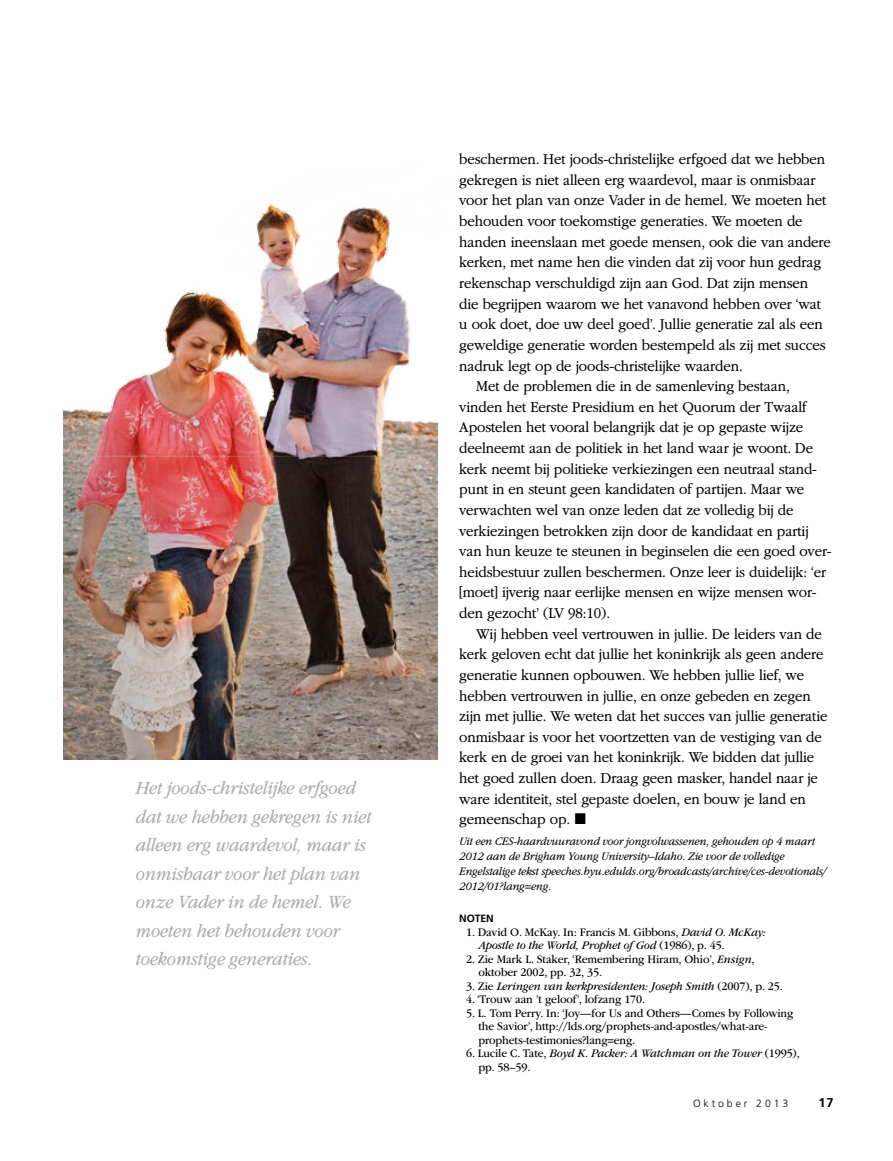
<style>
.page{position:relative;width:893px;height:1161px;background:#fff}
.page>*{position:absolute;margin:0;border:0;box-sizing:border-box;transform-origin:0 0}
.FIGimg-CALL_para_fir{font:italic 300 19.5px/28.5px "Garamondlds Lat Plus";letter-spacing:-.01em;color:#aaacac;scale:.95 1}
.ARTCL_para{font:300 15.75px/20.7px "Garamondlds Lat Plus";letter-spacing:-.01em;color:#000;scale:.95 1}
.t1{font:700 12.75px "Frutigerlds Lat";color:#000}
.NOTEnmbr_para{font:12px/13.5px "Garamondlds Lat";letter-spacing:-.01em;color:#000;scale:.95 1}
.ARTCL-EVT_para{font:italic 300 12px/15px "Garamondlds Lat Plus";letter-spacing:-.01em;color:#000;scale:.95 1}
.NOTEnmbr_para-2{font:italic 12px/13.5px "Garamondlds Lat";letter-spacing:-.01em;color:#000;scale:.95 1}
.NOTEnmbr_para_first{font:12px/13.5px "Garamondlds Lat";letter-spacing:-.01em;color:#000;scale:.95 1}
.t2{font:300 10.5px "Frutigerlds Lat";letter-spacing:.28em;color:#000}
.NOTE_title{font:700 10.5px "Frutigerlds Lat";letter-spacing:-.01em;color:#000}
.s1{font-style:italic}
.s2{font-style:normal}
</style>
<div class="page">
<img style="left:63px;top:203px;width:375px;height:557px">
<p class="FIGimg-CALL_para_fir" style="left:135px;top:772px;width:250px">Het joods-christelijke erfgoed dat we hebben gekregen is niet alleen erg waardevol, maar is onmisbaar voor het plan van onze Vader in de hemel. We moeten het behouden voor toekomstige generaties.</p>
<p class="ARTCL_para" style="left:459px;top:148px;width:393px">beschermen. Het joods-christelijke erfgoed dat we hebben gekregen is niet alleen erg waardevol, maar is onmisbaar voor het plan van onze Vader in de hemel. We moeten het behouden voor toekomstige generaties. We moeten de handen ineenslaan met goede mensen, ook die van andere kerken, met name hen die vinden dat zij voor hun gedrag rekenschap verschuldigd zijn aan God. Dat zijn mensen die begrijpen waarom we het vanavond hebben over ‘wat u ook doet, doe uw deel goed’. Jullie generatie zal als een geweldige generatie worden bestempeld als zij met succes nadruk legt op de joods-christelijke waarden.</p>
<p class="ARTCL_para" style="left:459px;top:375px;width:393px;text-indent:17px">Met de problemen die in de samenleving bestaan, vinden het Eerste Presidium en het Quorum der Twaalf Apostelen het vooral belangrijk dat je op gepaste wijze deelneemt aan de politiek in het land waar je woont. De kerk neemt bij politieke verkiezingen een neutraal stand&shy;punt in en steunt geen kandidaten of partijen. Maar we verwachten wel van onze leden dat ze volledig bij de verkiezingen betrokken zijn door de kandidaat en partij van hun keuze te steunen in beginselen die een goed over&shy;heidsbestuur zullen beschermen. Onze leer is duidelijk: ‘er [moet] ijverig naar eerlijke mensen en wijze mensen wor&shy;den gezocht’ (LV 98:10).</p>
<p class="ARTCL_para" style="left:459px;top:622px;width:389px;text-indent:17px">Wij hebben veel vertrouwen in jullie. De leiders van de kerk geloven echt dat jullie het koninkrijk als geen andere generatie kunnen opbouwen. We hebben jullie lief, we hebben vertrouwen in jullie, en onze gebeden en zegen zijn met jullie. We weten dat het succes van jullie generatie onmisbaar is voor het voortzetten van de vestiging van de kerk en de groei van het koninkrijk. We bidden dat jullie het goed zullen doen. Draag geen masker, handel naar je ware identiteit, stel gepaste doelen, en bouw je land en gemeenschap op. ◼</p>
<p class="ARTCL-EVT_para" style="left:459px;top:833px;width:388px">Uit een CES-haardvuuravond voor jongvolwassenen, gehouden op 4 maart 2012 aan de Brigham Young University–Idaho. Zie voor de volledige Engelstalige tekst speeches.byu.edulds.org/broadcasts/archive/ces-devotionals/ 2012/01?lang=eng.</p>
<p class="NOTE_title" style="left:459px;top:910px;width:36px">NOTEN</p>
<p class="NOTEnmbr_para_first" style="left:478px;top:924px;width:304px;text-indent:-12px">1. David O. McKay. In: Francis M. Gibbons, <span class="s1">David O. McKay:<br>Apostle to the World, Prophet of God</span> (1986), p. 45.</p>
<p class="NOTEnmbr_para" style="left:478px;top:951px;width:292px;text-indent:-12px">2. Zie Mark L. Staker, ‘Remembering Hiram, Ohio’, <span class="s1">Ensign</span>, oktober 2002, pp. 32, 35.</p>
<p class="NOTEnmbr_para-2" style="left:466px;top:978px;width:335px"><span class="s2">3. Zie</span> Leringen van kerkpresidenten: Joseph Smith <span class="s2">(2007), p. 25.</span></p>
<p class="NOTEnmbr_para" style="left:466px;top:992px;width:190px">4. ‘Trouw aan ’t geloof’, lofzang 170.</p>
<p class="NOTEnmbr_para" style="left:478px;top:1005px;width:333px;text-indent:-12px">5. L. Tom Perry. In: ‘Joy—for Us and Others—Comes by Following the Savior’, http://lds.org/prophets-and-apostles/what-are&shy;prophets-testimonies?lang=eng.</p>
<p class="NOTEnmbr_para-2" style="left:478px;top:1046px;width:340px;text-indent:-12px"><span class="s2">6. Lucile C. Tate,</span> Boyd K. Packer: A Watchman on the Tower <span class="s2">(1995), pp. 58–59.</span></p>
<p class="t2" style="left:693px;top:1095px;width:97px">Oktober 2013</p>
<p class="t1" style="left:819px;top:1092px;width:16px">17</p>
</div>
